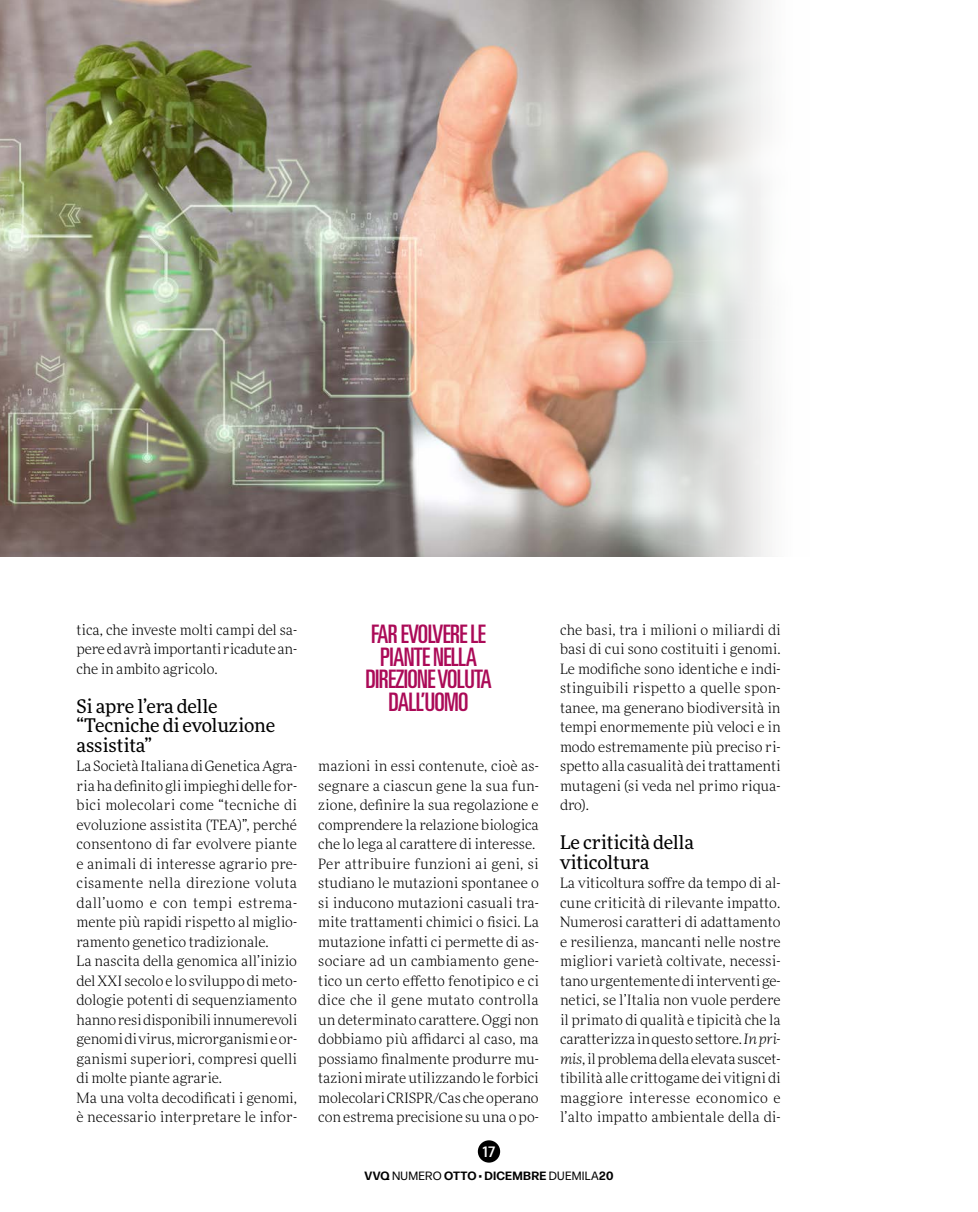
<style>
.page{position:relative;width:978px;height:1212px;background:#fff}
.page>*{position:absolute;margin:0;border:0;box-sizing:border-box;transform-origin:0 0}
.VQ20_civetta{font:ultra-condensed 25.5px/22.5px "Univers LT Std";letter-spacing:-.025em;color:#ab0a57;text-align:center}
.VQ20_Titoletto_infra{font:18.75px/19.5px "More Pro";letter-spacing:-.005em;color:#000}
.t1{font:600 15px "Address Sans Pro";color:#fff}
.VQ20_Testo{font:300 14.25px/19.5px "More Pro";color:#000;text-align:justify}
.t2{font:700 12px "Forma DJR Micro";letter-spacing:.02em;color:#000}
.s1{font-style:italic}
.s2{font-weight:400}
</style>
<div class="page">
<div style="left:478px;top:1140px;width:22px;height:22px;background:#000;border-radius:50%"></div>
<img style="left:0;top:0;width:770px;height:557px">
<p class="VQ20_Testo" style="left:77px;top:619px;width:222px">tica, che investe molti campi del sa&shy;pere ed avrà importanti ricadute an&shy;che in ambito agricolo.</p>
<p class="VQ20_Titoletto_infra" style="left:77px;top:695px;width:200px">Si apre l’era delle “Tecniche di evoluzione assistita”</p>
<p class="VQ20_Testo" style="left:77px;top:756px;width:222px">La Società Italiana di Genetica Agra&shy;ria ha definito gli impieghi delle for&shy;bici molecolari come “tecniche di evoluzione assistita (TEA)”, perché consentono di far evolvere piante e animali di interesse agrario pre&shy;cisamente nella direzione voluta dall’uomo e con tempi estrema&shy;mente più rapidi rispetto al miglio&shy;ramento genetico tradizionale.</p>
<p class="VQ20_Testo" style="left:77px;top:951px;width:222px">La nascita della genomica all’inizio del XXI secolo e lo sviluppo di meto&shy;dologie potenti di sequenziamento hanno resi disponibili innumerevoli genomi di virus, microrganismi e or&shy;ganismi superiori, compresi quelli di molte piante agrarie.</p>
<p class="VQ20_Testo" style="left:77px;top:1087px;width:222px">Ma una volta decodificati i genomi, è necessario interpretare le infor-</p>
<p class="VQ20_civetta" style="left:365px;top:623px;width:128px">FAR EVOLVERE LE<br>PIANTE NELLA<br>DIREZIONE VOLUTA<br>DALL’UOMO</p>
<p class="VQ20_Testo" style="left:560px;top:619px;width:222px">che basi, tra i milioni o miliardi di basi di cui sono costituiti i genomi.<br>Le modifiche sono identiche e indi&shy;stinguibili rispetto a quelle spon&shy;tanee, ma generano biodiversità in tempi enormemente più veloci e in modo estremamente più preciso ri&shy;spetto alla casualità dei trattamenti mutageni (si veda nel primo riqua&shy;dro).</p>
<p class="VQ20_Titoletto_infra" style="left:560px;top:832px;width:135px">Le criticità della viticoltura</p>
<p class="VQ20_Testo" style="left:560px;top:873px;width:222px">La viticoltura soffre da tempo di al&shy;cune criticità di rilevante impatto.<br>Numerosi caratteri di adattamento e resilienza, mancanti nelle nostre migliori varietà coltivate, necessi&shy;tano urgentemente di interventi ge&shy;netici, se l’Italia non vuole perdere il primato di qualità e tipicità che la caratterizza in questo settore. <span class="s1">In pri&shy;mis</span>, il problema della elevata suscet&shy;tibilità alle crittogame dei vitigni di maggiore interesse economico e l’alto impatto ambientale della di-</p>
<p class="VQ20_Testo" style="left:318px;top:756px;width:222px">mazioni in essi contenute, cioè as&shy;segnare a ciascun gene la sua fun&shy;zione, definire la sua regolazione e comprendere la relazione biologica che lo lega al carattere di interesse.</p>
<p class="VQ20_Testo" style="left:318px;top:853px;width:222px">Per attribuire funzioni ai geni, si studiano le mutazioni spontanee o si inducono mutazioni casuali tra&shy;mite trattamenti chimici o fisici. La mutazione infatti ci permette di as&shy;sociare ad un cambiamento gene&shy;tico un certo effetto fenotipico e ci dice che il gene mutato controlla un determinato carattere. Oggi non dobbiamo più affidarci al caso, ma possiamo finalmente produrre mu&shy;tazioni mirate utilizzando le forbici molecolari CRISPR/Cas che operano con estrema precisione su una o po-</p>
<p class="t1" style="left:483px;top:1143px;width:14px">17</p>
<p class="t2" style="left:365px;top:1168px;width:250px">VVQ <span class="s2">NUMERO</span> OTTO <span class="s2">•</span> DICEMBRE <span class="s2">DUEMILA</span>20</p>
</div>
